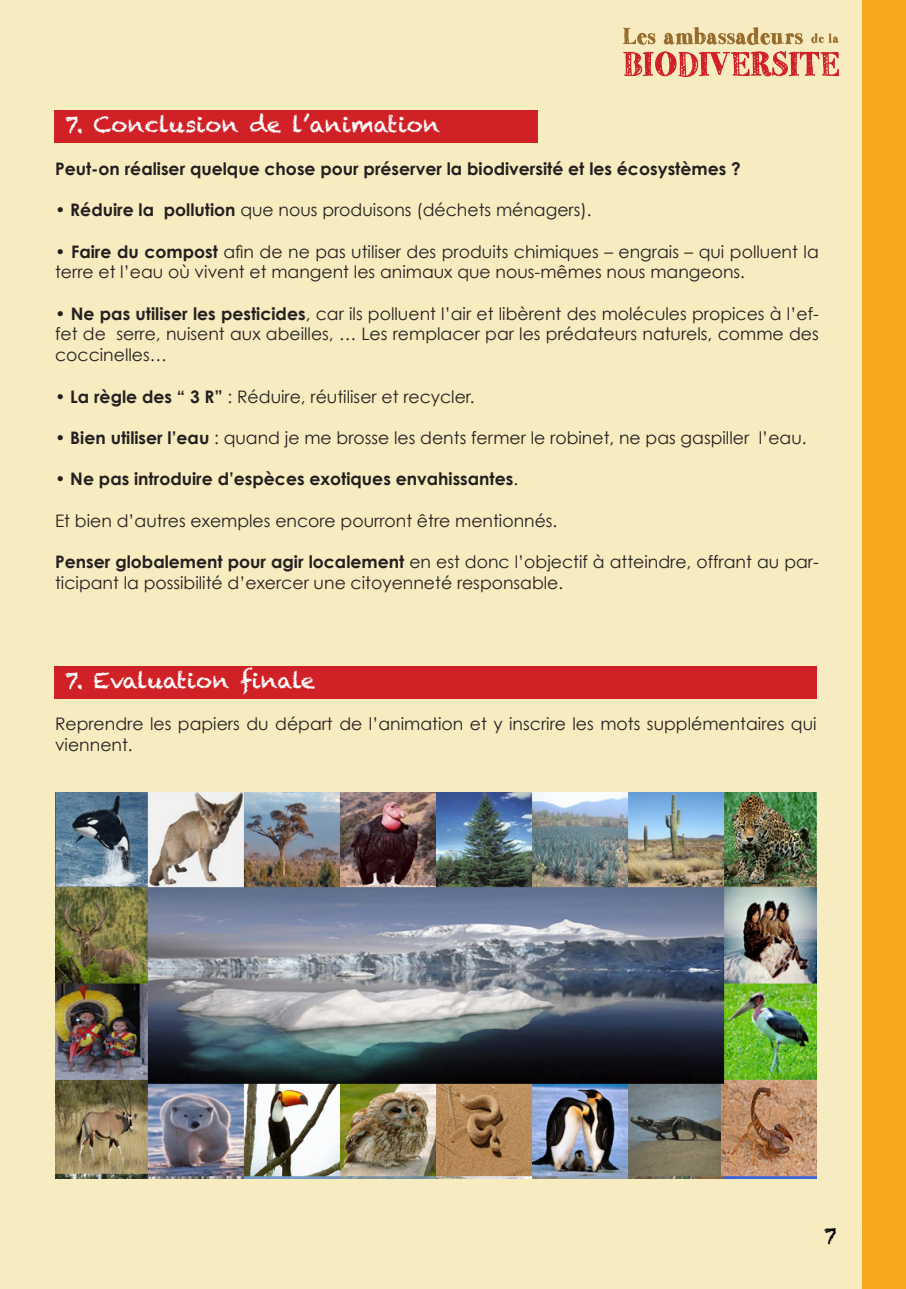
<style>
.page{position:relative;width:906px;height:1289px;background:#fff}
.page>*{position:absolute;margin:0;border:0;box-sizing:border-box;transform-origin:0 0}
.t1{font:21.9px "Chalkduster";color:#fff}
.t2{font:21px "Chalkduster";color:#000001}
.t3{font:17.25px/20.7px "Century Gothic";color:#231f20}
.t4{font:700 17.25px "Century Gothic";color:#231f20}
.s1{font-weight:700}
.s2{font-weight:400}
.s3{font-family:"Century Gothic";font-weight:700;font-size:18px;color:#fff}
</style>
<div class="page">
<div style="left:0;top:0;width:863px;height:1288px;background:#f7ebc0"></div>
<img style="left:0;top:511px;width:580px;height:1px">
<img style="left:55px;top:792px;width:761px;height:386px">
<img style="left:623px;top:27px;width:216px;height:50px">
<div style="left:863px;top:0;width:43px;height:1288px;background:#f7a71e"></div>
<div style="left:54px;top:111px;width:483px;height:32px;background:#d02126"></div>
<div style="left:54px;top:666px;width:762px;height:32px;background:#d02126"></div>
<p class="t1" style="left:65px;top:112px;width:376px">7. Conclusion de l’animation</p>
<p class="t4" style="left:55px;top:158px;width:687px">Peut-on réaliser quelque chose pour préserver la biodiversité et les écosystèmes ?</p>
<p class="t3" style="left:55px;top:199px;width:538px">• <span class="s1">Réduire la pollution</span> que nous produisons (déchets ménagers).</p>
<p class="t3" style="left:55px;top:241px;width:765px">• <span class="s1">Faire du compost</span> afin de ne pas utiliser des produits chimiques – engrais – qui polluent la terre et l’eau où vivent et mangent les animaux que nous-mêmes nous mangeons.</p>
<p class="t3" style="left:55px;top:303px;width:765px;text-align:justify">• <span class="s1">Ne pas utiliser les pesticides</span>, car ils polluent l’air et libèrent des molécules propices à l’ef&shy;fet de serre, nuisent aux abeilles, … Les remplacer par les prédateurs naturels, comme des coccinelles…</p>
<p class="t3" style="left:55px;top:386px;width:421px">• <span class="s1">La règle des “ 3 R”</span> : Réduire, réutiliser et recycler.</p>
<p class="t3" style="left:55px;top:427px;width:753px">• <span class="s1">Bien utiliser l’eau</span> : quand je me brosse les dents fermer le robinet, ne pas gaspiller l’eau.</p>
<p class="t4" style="left:55px;top:468px;width:464px"><span class="s2">•</span> Ne pas introduire d’espèces exotiques envahissantes<span class="s2">.</span></p>
<p class="t3" style="left:55px;top:510px;width:504px">Et bien d’autres exemples encore pourront être mentionnés.</p>
<p class="t3" style="left:55px;top:551px;width:765px"><span class="s1">Penser globalement pour agir localement</span> en est donc l’objectif à atteindre, offrant au par&shy;ticipant la possibilité d’exercer une citoyenneté responsable.</p>
<p class="t1" style="left:65px;top:667px;width:251px">7. Evaluation finale</p>
<p class="t3" style="left:55px;top:713px;width:763px">Reprendre les papiers du départ de l’animation et y inscrire les mots supplémentaires qui viennent.</p>
<p class="t2" style="left:824px;top:1222px;width:48px">7 <span class="s3">7</span></p>
</div>
